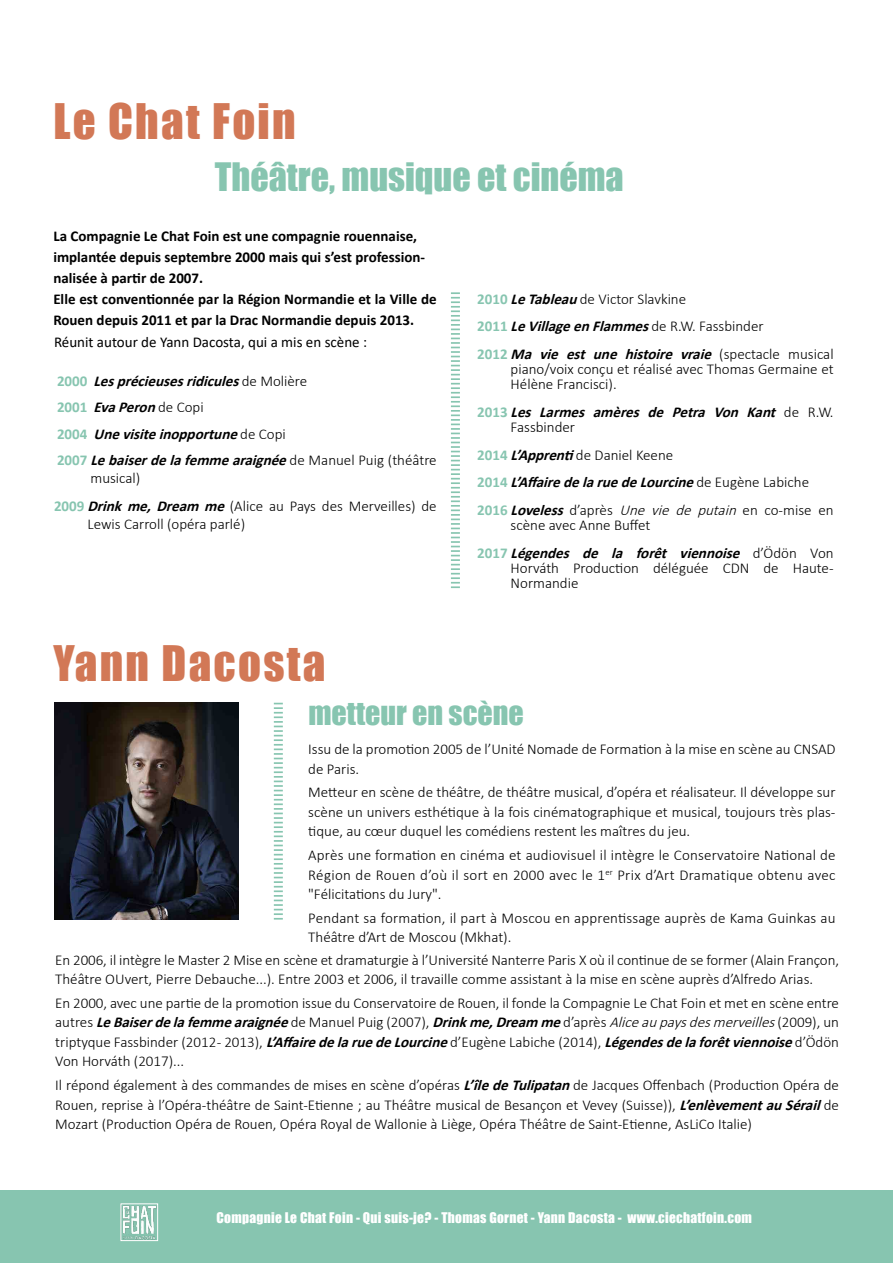
<style>
.page{position:relative;width:893px;height:1263px;background:#fff}
.page>*{position:absolute;margin:0;border:0;box-sizing:border-box;transform-origin:0 0}
.t1{font:45px "Impact";letter-spacing:.05em;color:#d27856}
.t2{font:36px "Impact";color:#87c5b0}
.t3{font:30px "Impact";color:#87c5b0}
.t4{font:300 15px/19.5px "Calibri";color:#000}
.t5{font:italic 700 15px/26.2px "Calibri";color:#000}
.t6{font:700 15px/21px "Calibri";color:#000}
.t7{font:15px "Calibri";color:#000}
.t8{font:13.5px "Impact";letter-spacing:.02em;color:#fff}
.s1{font-style:normal;color:#87c5b0}
.s2{font-weight:300;font-style:normal}
.s3{font-weight:700;color:#87c5b0}
.s4{font-weight:700;font-style:italic}
.s5{font-style:italic}
</style>
<div class="page">
<div style="left:0;top:1191px;width:893px;height:72px;background:#87c5b0"></div>
<img style="left:122px;top:1205px;width:34px;height:34px">
<div style="left:120px;top:1203px;width:38px;height:38px;border:1px solid #fff"></div>
<img style="left:54px;top:703px;width:185px;height:216px">
<svg style="left:451px;top:292px;width:9px;height:296px"></svg>
<svg style="left:274px;top:703px;width:9px;height:216px"></svg>
<h1 class="t1" style="left:53px;top:87px;width:244px">Le Chat Foin</h1>
<h2 class="t2" style="left:215px;top:149px;width:410px">Théâtre, musique et cinéma</h2>
<p class="t6" style="left:53px;top:225px;width:385px">La Compagnie Le Chat Foin est une compagnie rouennaise, implantée depuis septembre 2000 mais qui s’est profession&shy;nalisée à partir de 2007.<br>Elle est conventionnée par la Région Normandie et la Ville de Rouen depuis 2011 et par la Drac Normandie depuis 2013.</p>
<p class="t5" style="left:477px;top:285px;width:358px;line-height:27.8px"><span class="s1">2010</span> LeTableau<span class="s2">de Victor Slavkine<br></span><span class="s1">2011</span> LeVillageenFlammes<span class="s2">de R.W. Fassbinder<br></span><span class="s1">2012</span> Ma vie est une histoire vraie <span class="s2">(spectacle musical</span></p>
<p class="t4" style="left:511px;top:361px;width:324px;line-height:15px">piano/voix conçu et réalisé avec Thomas Germaine et<br>Hélène Francisci).</p>
<p class="t5" style="left:511px;top:404px;width:324px;line-height:15px;text-indent:-33px"><span class="s1">2 0 1 3</span> Les Larmes amères de Petra Von Kant <span class="s2">d e R . W .<br>Fassbinder</span></p>
<p class="t4" style="left:477px;top:441px;width:358px;line-height:27.8px"><span class="s3">2014</span> <span class="s4">L’Apprenti</span>de Daniel Keene<br><span class="s3">2 0 1 4</span> <span class="s4">L’AffairedelaruedeLourcine</span> d e E u g è n e L a b i c h e<br><span class="s3">2016</span> <span class="s4">Loveless</span> d’après <span class="s5">Une vie de putain</span> en co-mise en</p>
<p class="t4" style="left:477px;top:511px;width:358px;line-height:27.8px;text-indent:33px">scène avec Anne Buffet<br><span class="s3">2 0 1 7</span> <span class="s4">Légendes de la forêt viennoise</span> d ’ Ö d ö n V o n</p>
<p class="t4" style="left:511px;top:560px;width:324px;line-height:15px">Horváth Production déléguée CDN de Haute-<br>Normandie</p>
<p class="t7" style="left:54px;top:332px;width:315px">Réunit autour de Yann Dacosta, qui a mis en scène :</p>
<p class="t5" style="left:57px;top:368px;width:381px"><span class="s1">2 0 0 0</span> Lesprécieusesridicules<span class="s2">d e M o l i è r e<br></span><span class="s1">2001</span> EvaPeron<span class="s2">de Copi<br></span><span class="s1">2 0 0 4</span> Unevisiteinopportune <span class="s2">d e C o p i<br></span><span class="s1">2007</span> Lebaiserdelafemmearaignée<span class="s2">de Manuel Puig (théâtre</span></p>
<p class="t4" style="left:54px;top:464px;width:384px;line-height:27.8px;text-indent:37px">musical)<br><span class="s3">2009</span> <span class="s4">Drinkme,Dream me</span>(Alice au Pays des Merveilles) de</p>
<p class="t4" style="left:87px;top:514px;width:159px">Lewis Carroll (opéra parlé)</p>
<h1 class="t1" style="left:53px;top:628px;width:274px">Yann Dacosta</h1>
<h3 class="t3" style="left:308px;top:690px;width:217px">metteur en scène</h3>
<p class="t4" style="left:308px;top:739px;width:529px">Issu de la promotion 2005 de l’Unité Nomade de Formation à la mise en scène au CNSAD de Paris.</p>
<p class="t4" style="left:308px;top:782px;width:529px;text-align:justify">Metteur en scène de théâtre, de théâtre musical, d’opéra et réalisateur. Il développe sur scène un univers esthétique à la fois cinématographique et musical, toujours très plas&shy;tique, au cœur duquel les comédiens restent les maîtres du jeu.</p>
<p class="t4" style="left:308px;top:845px;width:529px;text-align:justify">Après une formation en cinéma et audiovisuel il intègre le Conservatoire National de Région de Rouen d’où il sort en 2000 avec le 1<sup>er</sup> Prix d’Art Dramatique obtenu avec "Félicitations du Jury".</p>
<p class="t4" style="left:308px;top:908px;width:529px">Pendant sa formation, il part à Moscou en apprentissage auprès de Kama Guinkas au<br>Théâtre d’Art de Moscou (Mkhat).</p>
<p class="t4" style="left:55px;top:950px;width:785px">En 2006, il intègre le Master 2 Mise en scène et dramaturgie à l’Université Nanterre Paris X où il continue de se former (Alain Françon,<br>Théâtre OUvert, Pierre Debauche...). Entre 2003 et 2006, il travaille comme assistant à la mise en scène auprès d’Alfredo Arias.</p>
<p class="t4" style="left:55px;top:993px;width:785px;text-align:justify">En 2000, avec une partie de la promotion issue du Conservatoire de Rouen, il fonde la Compagnie Le Chat Foin et met en scène entre a u t r e s <span class="s4">LeBaiserdelafemmearaignée</span>d e M a n u e l P u i g ( 2 0 0 7 ) , <span class="s4">Drinkme,Dream me</span>d ’ a p r è s <span class="s5">Aliceaupaysdesmerveilles</span>( 2 0 0 9 ) , u n triptyque Fassbinder (2012 - 2013), <span class="s4">L’AffairedelaruedeLourcine</span>d’Eugène Labiche (2014), <span class="s4">Légendesdelaforêtviennoise</span>d’Ödön Von Horváth (2017)...</p>
<p class="t4" style="left:55px;top:1075px;width:785px;text-align:justify">Il répond également à des commandes de mises en scène d’opéras <span class="s4">L’îledeTulipatan</span>de Jacques Offenbach (Production Opéra de Rouen, reprise à l’Opéra-théâtre de Saint-Etienne ; au Théâtre musical de Besançon et Vevey (Suisse)), <span class="s4">L’enlèvementauSérail</span>de Mozart (Production Opéra de Rouen, Opéra Royal de Wallonie à Liège, Opéra Théâtre de Saint-Etienne, AsLiCo Italie)</p>
<p class="t8" style="left:216px;top:1207px;width:537px">Compagnie Le Chat Foin - Qui suis-je? - Thomas Gornet - Yann Dacosta - www.ciechatfoin.com</p>
</div>
